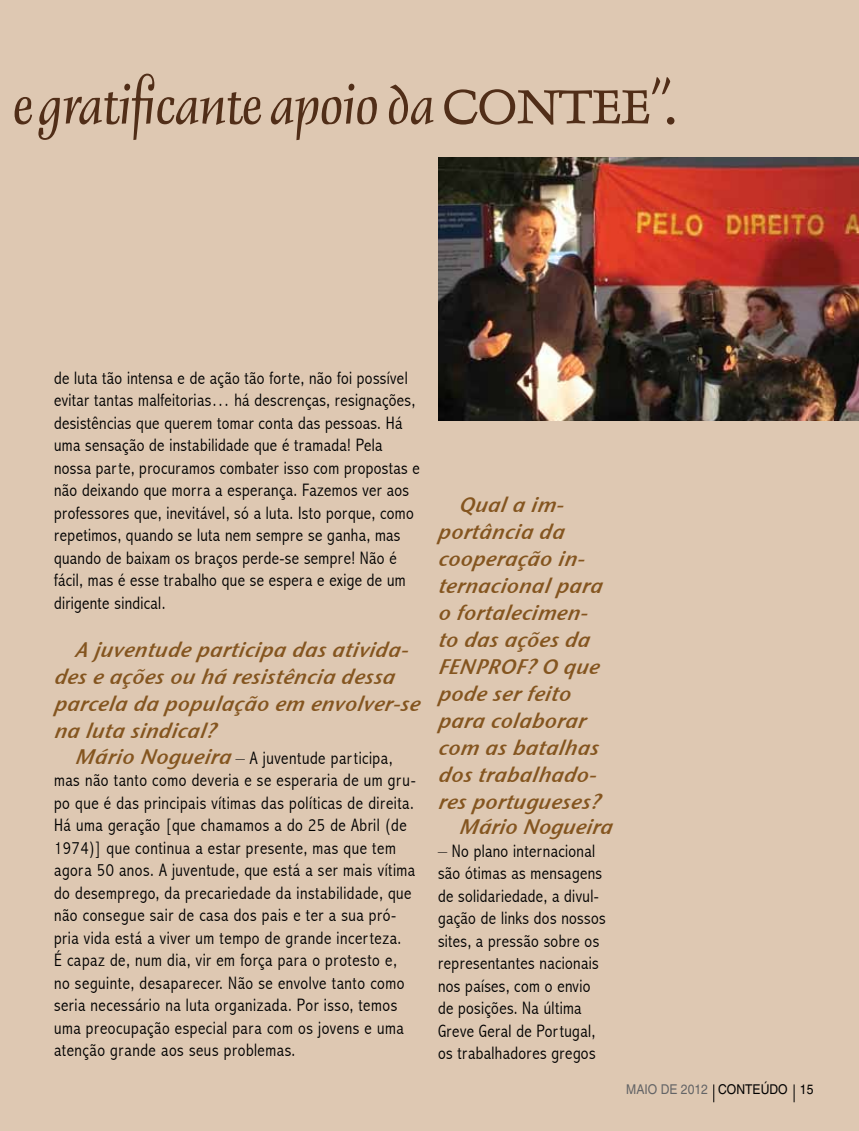
<style>
.page{position:relative;width:859px;height:1131px;background:#dec8b2}
.page>*{position:absolute;margin:0;border:0;box-sizing:border-box;transform-origin:0 0}
.t1{font:64.5px "Delphin I";letter-spacing:-.03em;color:#512e18}
.t2{font:italic 21px/27px "Stone Sans Sem ITCTT Semi Ita";letter-spacing:.02em;color:#84551f}
.t3{font:300 condensed 18px/22.5px "Abadi";letter-spacing:.02em;color:#000}
.t4{font:13.5px "Helvetica";color:#636466;scale:.9 1}
.s1{font-family:"Stone Sans Sem ITCTT Semi Ita";font-weight:400;font-style:italic;font-stretch:normal;font-size:21px;color:#84551f}
.s2{color:#000}
</style>
<div class="page">
<img style="left:438px;top:157px;width:421px;height:264px">
<svg style="left:713px;top:1084px;width:1px;height:18px"></svg>
<svg style="left:794px;top:1084px;width:1px;height:18px"></svg>
<h1 class="t1" style="left:12px;top:74px;width:668px">e gratificante apoio da CONTEE”.</h1>
<p class="t3" style="left:54px;top:367px;width:367px">de luta tão intensa e de ação tão forte, não foi possível evitar tantas malfeitorias… há descrenças, resignações, desistências que querem tomar conta das pessoas. Há uma sensação de instabilidade que é tramada! Pela nossa parte, procuramos combater isso com propostas e não deixando que morra a esperança. Fazemos ver aos professores que, inevitável, só a luta. Isto porque, como repetimos, quando se luta nem sempre se ganha, mas quando de baixam os braços perde-se sempre! Não é fácil, mas é esse trabalho que se espera e exige de um dirigente sindical.</p>
<p class="t2" style="left:54px;top:636px;width:373px;text-indent:21px">A juventude p articip a dasativida&shy;dese açõesou há resistência dessa<br>p arcela da p op ulação em envolver-se na luta sindical?</p>
<p class="t3" style="left:54px;top:746px;width:363px;text-indent:21px"><span class="s1">Mário Nogueira</span> – A juventude participa, mas não tanto como deveria e se esperaria de um gru&shy;po que é das principais vítimas das políticas de direita.<br>Há uma geração [que chamamos a do 25 de Abril (de 1974)] que continua a estar presente, mas que tem agora 50 anos. A juventude, que está a ser mais vítima do desemprego, da precariedade da instabilidade, que não consegue sair de casa dos pais e ter a sua pró&shy;pria vida está a viver um tempo de grande incerteza.<br>É capaz de, num dia, vir em força para o protesto e, no seguinte, desaparecer. Não se envolve tanto como seria necessário na luta organizada. Por isso, temos uma preocupação especial para com os jovens e uma atenção grande aos seus problemas.</p>
<p class="t2" style="left:459px;top:490px;width:111px">Quala im-</p>
<p class="t2" style="left:438px;top:517px;width:133px">p ortância da</p>
<p class="t2" style="left:438px;top:544px;width:153px">coop eração in-</p>
<p class="t2" style="left:438px;top:571px;width:171px">ternacionalpara</p>
<p class="t2" style="left:438px;top:598px;width:156px">o fortalecimen-</p>
<p class="t2" style="left:438px;top:625px;width:159px">to dasaçõesda</p>
<p class="t2" style="left:438px;top:652px;width:168px">FENPROF? O que</p>
<p class="t2" style="left:438px;top:679px;width:139px">p ode serfeito</p>
<p class="t2" style="left:438px;top:706px;width:154px">para colaborar</p>
<p class="t2" style="left:438px;top:733px;width:167px">com asbatalhas</p>
<p class="t2" style="left:438px;top:760px;width:165px">dostrabalhado-</p>
<p class="t2" style="left:438px;top:787px;width:169px">resp ortug ueses?</p>
<p class="t2" style="left:459px;top:812px;width:160px">Mário Nog ueira</p>
<p class="t3" style="left:438px;top:839px;width:169px">– No plano internacional são ótimas as mensagens de solidariedade, a divul&shy;gação de links dos nossos sites, a pressão sobre os representantes nacionais nos países, com o envio de posições. Na última<br>Greve Geral de Portugal, os trabalhadores gregos</p>
<p class="t4" style="left:626px;top:1081px;width:209px">MAIO DE 2012 <span class="s2">CONTEÚDO 15</span></p>
</div>
